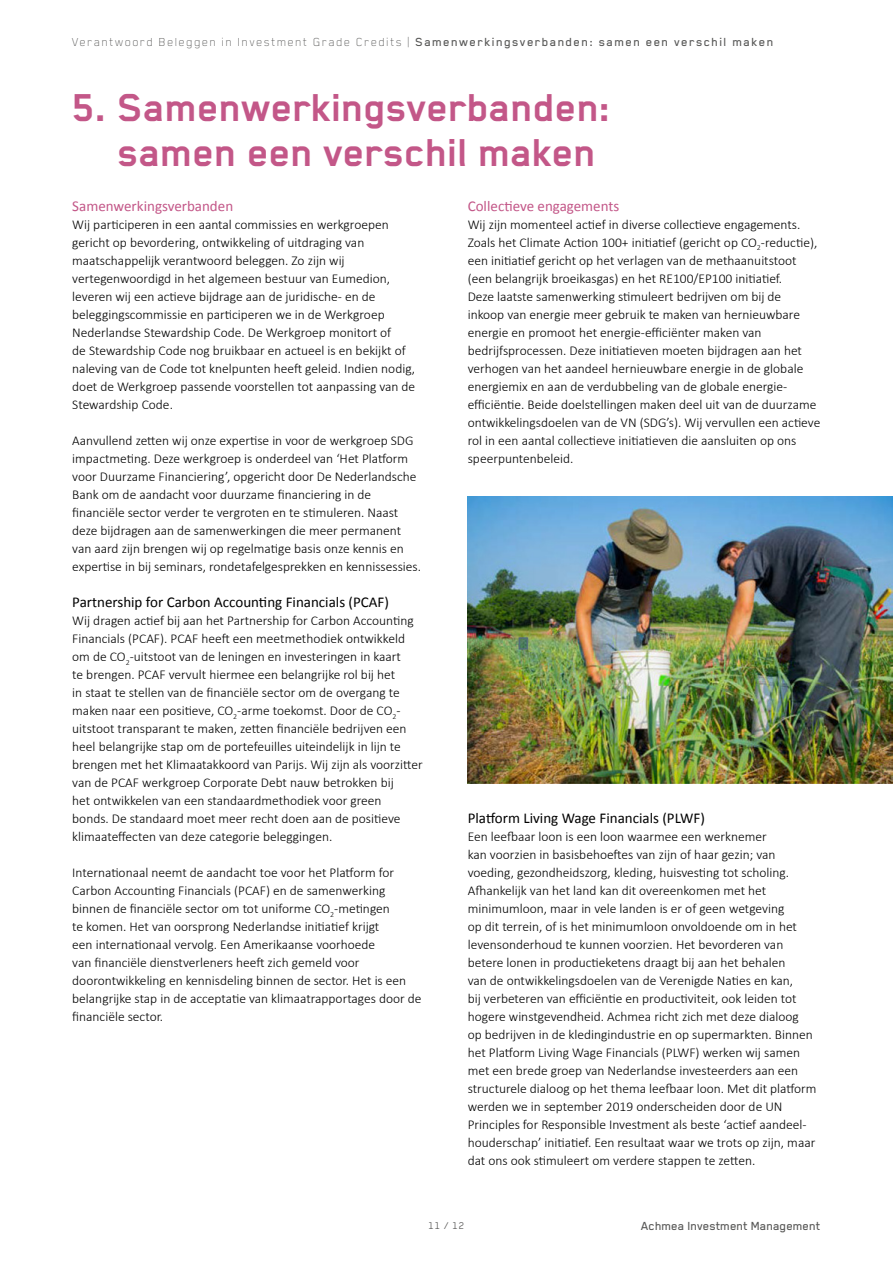
<style>
.page{position:relative;width:893px;height:1263px;background:#fff}
.page>*{position:absolute;margin:0;border:0;box-sizing:border-box;transform-origin:0 0}
.t1{font:700 45px/45px "Blender Pro";color:#c35788}
.t2{font:15px "Calibri";color:#000}
.t3{font:15px "Calibri";color:#c35788}
.t4{font:300 13.5px/18px "Calibri";color:#000}
.t5{font:100 13.5px "Blender Pro";letter-spacing:.1em;color:#575756}
.t6{font:500 13.5px "Blender Pro";color:#575756}
.t7{font:11.25px "Blender Pro";color:#575756}
.s1{font-weight:500}
</style>
<div class="page">
<img style="left:468px;top:497px;width:425px;height:286px">
<p class="t5" style="left:72px;top:35px;width:703px">Verantwoord Beleggen in Investment Grade Credits | <span class="s1">Samenwerkingsverbanden: samen een verschil maken</span></p>
<h1 class="t1" style="left:118px;top:84px;width:495px;text-indent:-46px">5. Samenwerkingsverbanden: samen een verschil maken</h1>
<p class="t3" style="left:72px;top:197px;width:162px">Samenwerkingsverbanden</p>
<p class="t4" style="left:72px;top:215px;width:344px">Wij participeren in een aantal commissies en werkgroepen gericht op bevordering, ontwikkeling of uitdraging van maatschappelijk verantwoord beleggen. Zo zijn wij vertegenwoordigd in het algemeen bestuur van Eumedion, leveren wij een actieve bijdrage aan de juridische- en de beleggingscommissie en participeren we in de Werkgroep Nederlandse Stewardship Code. De Werkgroep monitort of<br>de Stewardship Code nog bruikbaar en actueel is en bekijkt of naleving van de Code tot knelpunten heeft geleid. Indien nodig, doet de Werkgroep passende voorstellen tot aanpassing van de Stewardship Code.</p>
<p class="t4" style="left:72px;top:431px;width:350px">Aanvullend zetten wij onze expertise in voor de werkgroep SDG impactmeting. Deze werkgroep is onderdeel van ‘Het Platform voor Duurzame Financiering’, opgericht door De Nederlandsche Bank om de aandacht voor duurzame financiering in de financiële sector verder te vergroten en te stimuleren. Naast deze bijdragen aan de samenwerkingen die meer permanent van aard zijn brengen wij op regelmatige basis onze kennis en expertise in bij seminars, rondetafelgesprekken en kennissessies.</p>
<p class="t2" style="left:72px;top:593px;width:318px">Partnership for Carbon Accounting Financials (PCAF)</p>
<p class="t4" style="left:72px;top:611px;width:352px">Wij dragen actief bij aan het Partnership for Carbon Accounting Financials (PCAF). PCAF heeft een meetmethodiek ontwikkeld om de CO<sub>2</sub>-uitstoot van de leningen en investeringen in kaart<br>te brengen. PCAF vervult hiermee een belangrijke rol bij het<br>in staat te stellen van de financiële sector om de overgang te maken naar een positieve, CO<sub>2</sub>-arme toekomst. Door de CO<sub>2</sub>- uitstoot transparant te maken, zetten financiële bedrijven een heel belangrijke stap om de portefeuilles uiteindelijk in lijn te brengen met het Klimaatakkoord van Parijs. Wij zijn als voorzitter van de PCAF werkgroep Corporate Debt nauw betrokken bij<br>het ontwikkelen van een standaardmethodiek voor green<br>bonds. De standaard moet meer recht doen aan de positieve klimaateffecten van deze categorie beleggingen.</p>
<p class="t4" style="left:72px;top:863px;width:351px">Internationaal neemt de aandacht toe voor het Platform for Carbon Accounting Financials (PCAF) en de samenwerking binnen de financiële sector om tot uniforme CO<sub>2</sub>-metingen<br>te komen. Het van oorsprong Nederlandse initiatief krijgt<br>een internationaal vervolg. Een Amerikaanse voorhoede<br>van financiële dienstverleners heeft zich gemeld voor doorontwikkeling en kennisdeling binnen de sector. Het is een belangrijke stap in de acceptatie van klimaatrapportages door de financiële sector.</p>
<p class="t3" style="left:468px;top:197px;width:153px">Collectieve engagements</p>
<p class="t4" style="left:468px;top:215px;width:354px">Wij zijn momenteel actief in diverse collectieve engagements.<br>Zoals het Climate Action 100+ initiatief (gericht op CO<sub>2</sub>-reductie), een initiatief gericht op het verlagen van de methaanuitstoot (een belangrijk broeikasgas) en het RE100/EP100 initiatief.<br>Deze laatste samenwerking stimuleert bedrijven om bij de inkoop van energie meer gebruik te maken van hernieuwbare energie en promoot het energie-efficiënter maken van bedrijfsprocessen. Deze initiatieven moeten bijdragen aan het verhogen van het aandeel hernieuwbare energie in de globale energiemix en aan de verdubbeling van de globale energie&shy;efficiëntie. Beide doelstellingen maken deel uit van de duurzame ontwikkelingsdoelen van de VN (SDG’s). Wij vervullen een actieve rol in een aantal collectieve initiatieven die aansluiten op ons speerpuntenbeleid.</p>
<p class="t2" style="left:468px;top:809px;width:239px">Platform Living Wage Financials (PLWF)</p>
<p class="t4" style="left:468px;top:827px;width:350px">Een leefbaar loon is een loon waarmee een werknemer<br>kan voorzien in basisbehoeftes van zijn of haar gezin; van voeding, gezondheidszorg, kleding, huisvesting tot scholing.<br>Afhankelijk van het land kan dit overeenkomen met het minimumloon, maar in vele landen is er of geen wetgeving<br>op dit terrein, of is het minimumloon onvoldoende om in het levensonderhoud te kunnen voorzien. Het bevorderen van betere lonen in productieketens draagt bij aan het behalen<br>van de ontwikkelingsdoelen van de Verenigde Naties en kan,<br>bij verbeteren van efficiëntie en productiviteit, ook leiden tot hogere winstgevendheid. Achmea richt zich met deze dialoog<br>op bedrijven in de kledingindustrie en op supermarkten. Binnen het Platform Living Wage Financials (PLWF) werken wij samen met een brede groep van Nederlandse investeerders aan een structurele dialoog op het thema leefbaar loon. Met dit platform werden we in september 2019 onderscheiden door de UN Principles for Responsible Investment als beste ‘actief aandeel&shy;houderschap’ initiatief. Een resultaat waar we trots op zijn, maar dat ons ook stimuleert om verdere stappen te zetten.</p>
<p class="t7" style="left:428px;top:1219px;width:37px">11 / 12</p>
<p class="t6" style="left:641px;top:1219px;width:181px">Achmea Investment Management</p>
</div>
